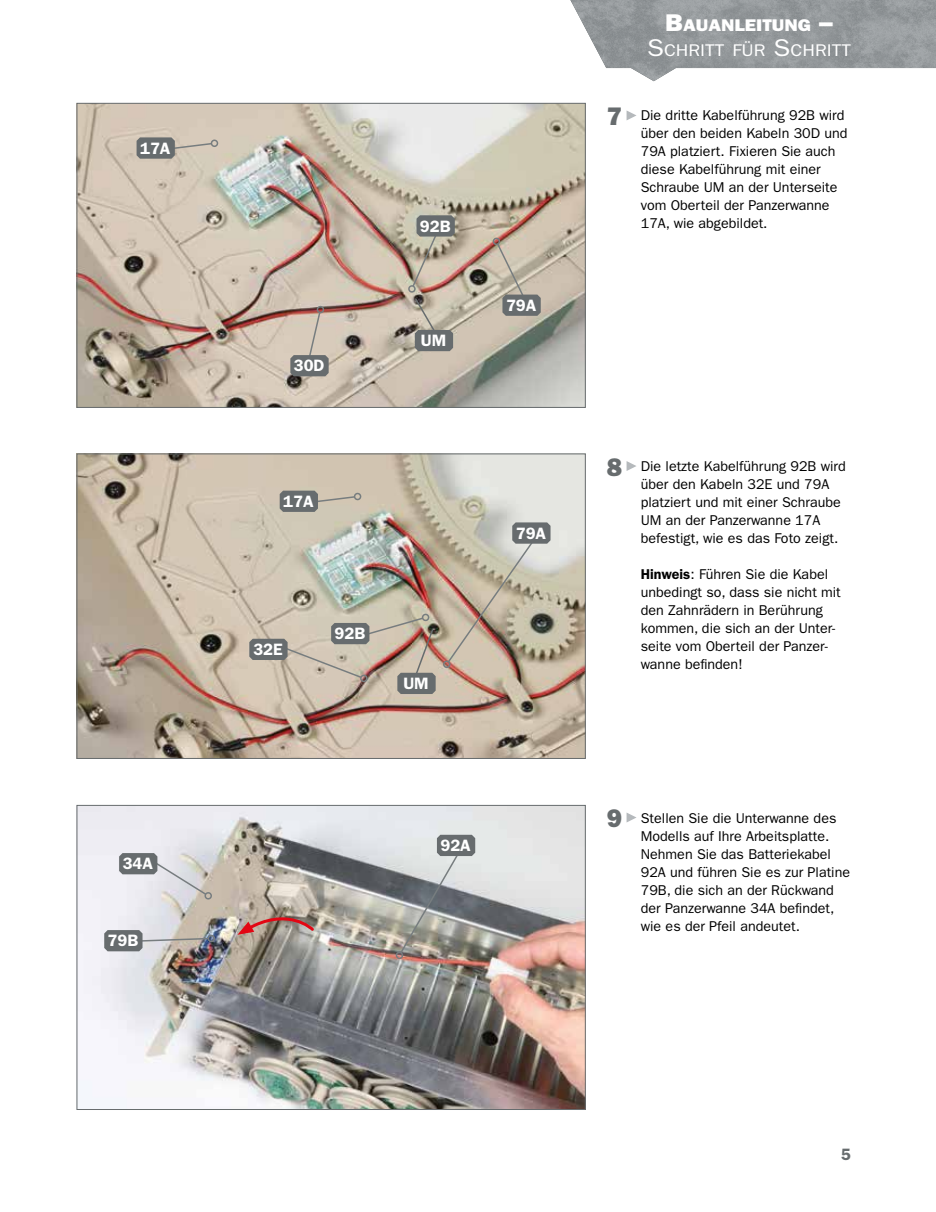
<style>
.page{position:relative;width:936px;height:1212px;background:#fff}
.page>*{position:absolute;margin:0;border:0;box-sizing:border-box;transform-origin:0 0}
.t1{font:16.95px "ITC Franklin Gothic Std";color:#fff;scale:1.12 1}
.t2{font:16.95px "ITC Franklin Gothic Std Hvy";color:#fff;scale:1.12 1}
.t3{font:600 16.5px "ITC Franklin Gothic Std";color:#fff}
.t4{font:600 16.5px "ITC Franklin Gothic Std";color:#676c6e}
.t5{font:14.25px/18px "ITC Franklin Gothic Std";color:#000}
.s1{font-size:24.3px}
.s2{font-family:"ITC Franklin Gothic Std Hvy";font-size:25.5px;color:#676c6e}
.s3{font-weight:600}
</style>
<div class="page">
<img style="left:570px;top:0;width:365px;height:81px">
<img style="left:79px;top:105px;width:504px;height:301px">
<div style="left:77px;top:103px;width:508px;height:305px;border:1px solid #676c6e"></div>
<svg style="left:626px;top:110px;width:10px;height:10px"></svg>
<img style="left:79px;top:455px;width:504px;height:302px">
<div style="left:77px;top:453px;width:508px;height:306px;border:1px solid #676c6e"></div>
<svg style="left:626px;top:461px;width:10px;height:10px"></svg>
<img style="left:79px;top:807px;width:504px;height:301px">
<div style="left:77px;top:805px;width:508px;height:305px;border:1px solid #676c6e"></div>
<svg style="left:626px;top:812px;width:10px;height:10px"></svg>
<svg style="left:395px;top:835px;width:80px;height:126px;background:#a2a2a0"></svg>
<svg style="left:491px;top:238px;width:49px;height:78px;background:#b2aa9d"></svg>
<img style="left:442px;top:522px;width:108px;height:148px">
<svg style="left:249px;top:613px;width:186px;height:81px;background:#baaea0"></svg>
<div style="left:353px;top:493px;width:8px;height:7px;border:2px solid #777d7f;border-radius:50%"></div>
<svg style="left:280px;top:491px;width:76px;height:21px;background:#99978f"></svg>
<div style="left:207px;top:935px;width:8px;height:7px;border:2px solid #777d7f;border-radius:50%"></div>
<svg style="left:104px;top:930px;width:106px;height:21px;background:#a09f9f"></svg>
<svg style="left:119px;top:853px;width:95px;height:47px;background:#c7c6c8"></svg>
<svg style="left:237px;top:905px;width:78px;height:30px;background:#ae8b81"></svg>
<div style="left:316px;top:305px;width:8px;height:9px;border:2px solid #777d7f;border-radius:3px"></div>
<svg style="left:290px;top:311px;width:38px;height:65px;background:#b0a59c"></svg>
<svg style="left:407px;top:215px;width:48px;height:136px;background:#a79f92"></svg>
<div style="left:210px;top:139px;width:8px;height:8px;border:2px solid #777d7f;border-radius:50%"></div>
<svg style="left:136px;top:137px;width:77px;height:22px;background:#9e9b94"></svg>
<p class="t3" style="left:140px;top:138px;width:32px">17A</p>
<p class="t3" style="left:123px;top:854px;width:32px">34A</p>
<p class="t3" style="left:108px;top:931px;width:32px">79B</p>
<p class="t3" style="left:294px;top:356px;width:32px">30D</p>
<p class="t3" style="left:420px;top:216px;width:32px">92B</p>
<p class="t3" style="left:421px;top:331px;width:27px">UM</p>
<p class="t3" style="left:283px;top:491px;width:32px">17A</p>
<p class="t3" style="left:253px;top:640px;width:31px">32E</p>
<p class="t3" style="left:334px;top:624px;width:32px">92B</p>
<p class="t3" style="left:403px;top:674px;width:27px">UM</p>
<p class="t3" style="left:506px;top:295px;width:32px">79A</p>
<p class="t3" style="left:516px;top:523px;width:32px">79A</p>
<p class="t3" style="left:440px;top:836px;width:32px">92A</p>
<p class="t2" style="left:665px;top:15px;width:151px"><span class="s1">B</span>AUANLEITUNG <span class="s1">–</span></p>
<p class="t1" style="left:647px;top:41px;width:183px"><span class="s1">S</span>CHRITT FÜR <span class="s1">S</span>CHRITT</p>
<p class="t5" style="left:640px;top:107px;width:208px;text-indent:-34px"><span class="s2">7</span> Die dritte Kabelführung 92B wird über den beiden Kabeln 30D und<br>79A platziert. Fixieren Sie auch diese Kabelführung mit einer<br>Schraube UM an der Unterseite vom Oberteil der Panzerwanne<br>17A, wie abgebildet.</p>
<p class="t5" style="left:640px;top:457px;width:206px;text-indent:-34px"><span class="s2">8</span> Die letzte Kabelführung 92B wird über den Kabeln 32E und 79A platziert und mit einer Schraube<br>UM an der Panzerwanne 17A befestigt, wie es das Foto zeigt.</p>
<p class="t5" style="left:640px;top:565px;width:201px"><span class="s3">Hinweis</span>: Führen Sie die Kabel unbedingt so, dass sie nicht mit den Zahnrädern in Berührung kommen, die sich an der Unter&shy;seite vom Oberteil der Panzer&shy;wanne befinden!</p>
<p class="t5" style="left:640px;top:809px;width:211px;text-indent:-34px"><span class="s2">9</span> Stellen Sie die Unterwanne des<br>Modells auf Ihre Arbeitsplatte.<br>Nehmen Sie das Batteriekabel<br>92A und führen Sie es zur Platine<br>79B, die sich an der Rückwand der Panzerwanne 34A befindet, wie es der Pfeil andeutet.</p>
<p class="t4" style="left:840px;top:1144px;width:11px">5</p>
</div>
